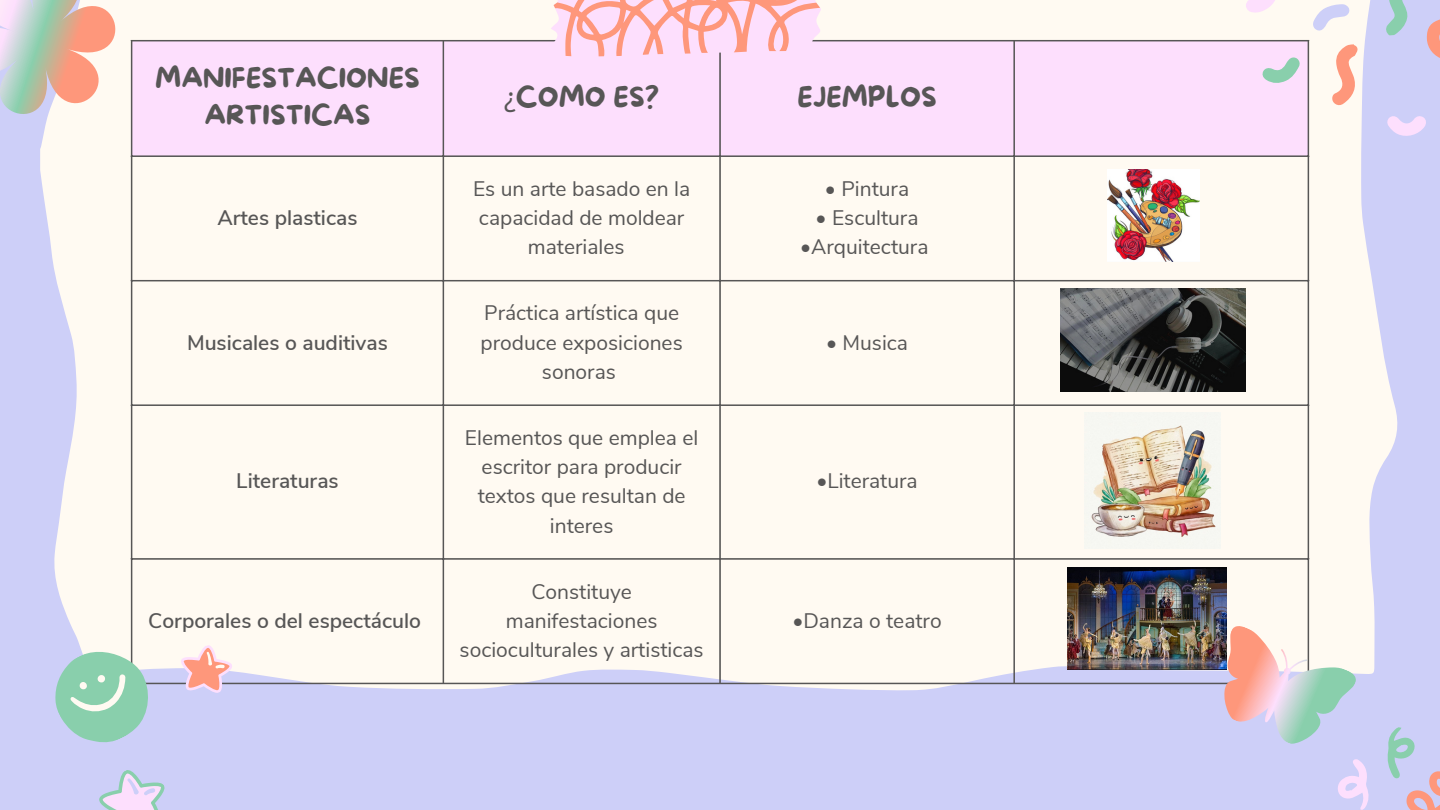
<style>
.page{position:relative;width:1440px;height:810px;background:#cdcff8}
.page>*{position:absolute;margin:0;border:0;box-sizing:border-box;transform-origin:0 0}
.t1{font:27px "More Sugar";color:#575656}
.t2{font:21px/29.2px "Nunito Sans";color:#575656;text-align:center}
.t3{font:600 21px "Nunito Sans";color:#575656}
.s1{font-family:"Noto Sans"}
</style>
<div class="page">
<div style="left:42px;top:0;width:1356px;height:690px;background:#fffaf2"></div>
<div style="left:184px;top:41px;width:1124px;height:114px;background:#fddffd"></div>
<hr style="left:131px;top:41px;width:1px;height:642px;background:#575656">
<hr style="left:443px;top:41px;width:1px;height:642px;background:#575656">
<hr style="left:719px;top:41px;width:2px;height:642px;background:#575656">
<hr style="left:1013px;top:41px;width:2px;height:642px;background:#575656">
<hr style="left:1308px;top:41px;width:1px;height:642px;background:#575656">
<hr style="left:131px;top:40px;width:1178px;height:1px;background:#575656">
<hr style="left:131px;top:155px;width:1178px;height:2px;background:#575656">
<hr style="left:131px;top:280px;width:1178px;height:1px;background:#575656">
<hr style="left:131px;top:404px;width:1178px;height:2px;background:#575656">
<hr style="left:131px;top:558px;width:1178px;height:2px;background:#575656">
<hr style="left:131px;top:683px;width:1178px;height:1px;background:#575656">
<svg style="left:550px;top:0;width:273px;height:58px;background:#fdc8d3"></svg>
<svg style="left:1223px;top:0;width:217px;height:151px"></svg>
<svg style="left:42px;top:634px;width:194px;height:176px"></svg>
<svg style="left:1200px;top:623px;width:240px;height:187px"></svg>
<svg style="left:0;top:0;width:184px;height:183px;background:#eadcdc"></svg>
<img style="left:1107px;top:169px;width:92px;height:93px">
<img style="left:1061px;top:288px;width:184px;height:104px">
<img style="left:1084px;top:413px;width:136px;height:135px">
<img style="left:1068px;top:568px;width:159px;height:102px">
<p class="t1" style="left:155px;top:63px;width:266px">MANIFESTACIONES</p>
<p class="t1" style="left:204px;top:101px;width:168px">ARTISTICAS</p>
<p class="t1" style="left:504px;top:82px;width:156px"><span class="s1">¿</span>COMO ES?</p>
<p class="t1" style="left:797px;top:82px;width:141px">EJEMPLOS</p>
<p class="t3" style="left:217px;top:204px;width:142px">Artes plasticas</p>
<p class="t2" style="left:473px;top:174px;width:219px">Es un arte basado en la capacidad de moldear materiales</p>
<p class="t2" style="left:825px;top:174px;width:86px">• Pintura</p>
<p class="t2" style="left:816px;top:204px;width:104px">• Escultura</p>
<p class="t2" style="left:800px;top:233px;width:130px">•Arquitectura</p>
<p class="t3" style="left:187px;top:328px;width:202px">Musicales o auditivas</p>
<p class="t2" style="left:481px;top:299px;width:204px">Práctica artística que produce exposiciones sonoras</p>
<p class="t2" style="left:826px;top:328px;width:84px">• Musica</p>
<p class="t3" style="left:236px;top:467px;width:104px">Literaturas</p>
<p class="t2" style="left:465px;top:423px;width:235px">Elementos que emplea el escritor para producir textos que resultan de interes</p>
<p class="t2" style="left:816px;top:467px;width:103px">•Literatura</p>
<p class="t3" style="left:148px;top:607px;width:274px">Corporales o del espectáculo</p>
<p class="t2" style="left:460px;top:577px;width:246px">Constituye manifestaciones socioculturales y artisticas</p>
<p class="t2" style="left:792px;top:606px;width:151px">•Danza o teatro</p>
</div>
